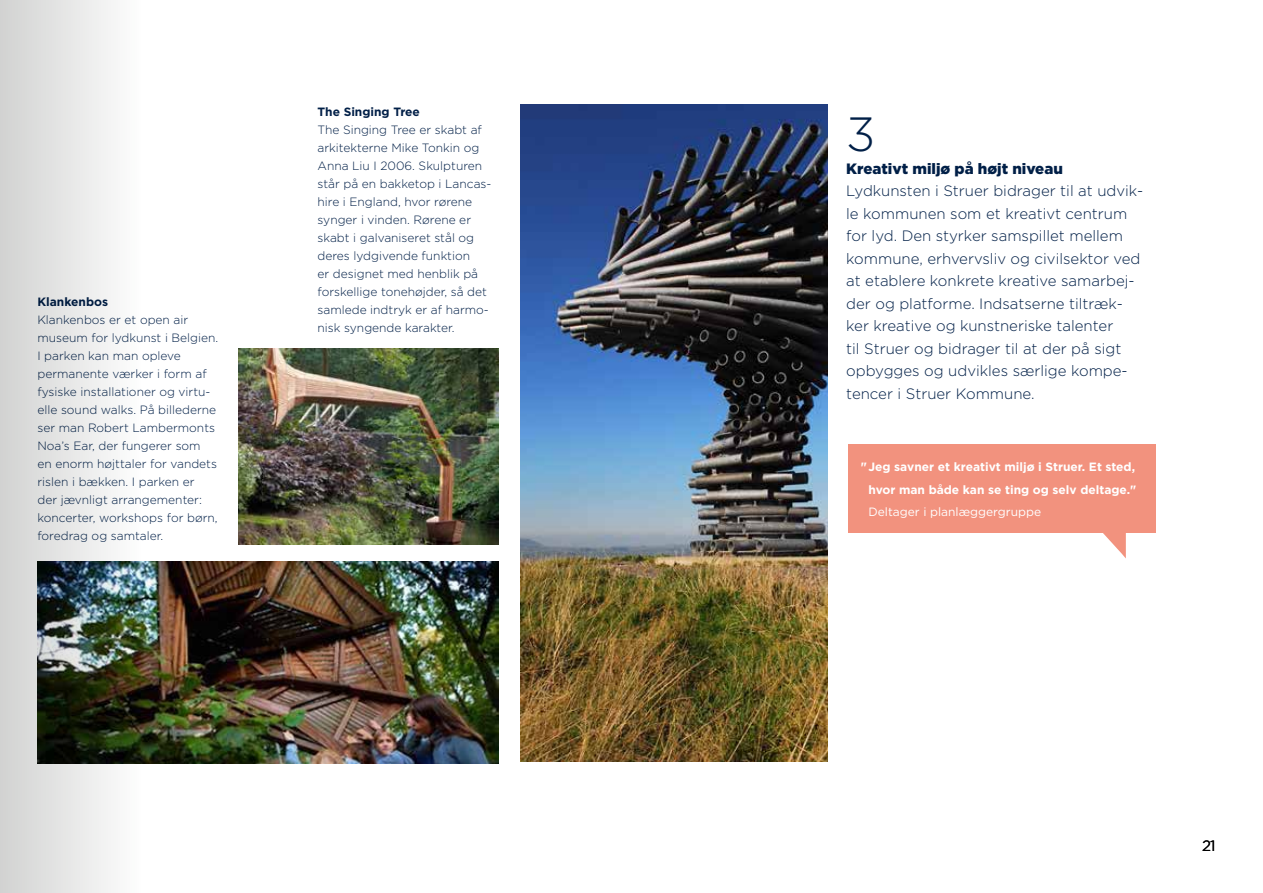
<style>
.page{position:relative;width:1263px;height:893px;background:#fff}
.page>*{position:absolute;margin:0;border:0;box-sizing:border-box;transform-origin:0 0}
.t1{font:300 48px "Gotham";color:#001f47}
.t2{font:300 15px/22.5px "Gotham";color:#001f47}
.t3{font:900 15px "Gotham";color:#001f47}
.t4{font:15px "Gotham";color:#000}
.t5{font:300 12px/18px "Gotham";color:#001f47}
.t6{font:700 12px/22.5px "Gotham";color:#fff;text-align:right}
.t7{font:12px "Gotham";color:#fff}
.t8{font:700 12px "Gotham";color:#001f47}
</style>
<div class="page">
<img style="left:520px;top:104px;width:308px;height:657px">
<img style="left:293px;top:349px;width:206px;height:195px">
<img style="left:293px;top:562px;width:206px;height:201px">
<svg style="left:1103px;top:533px;width:23px;height:25px"></svg>
<div style="left:848px;top:444px;width:307px;height:89px;background:#f2927e"></div>
<img style="left:0;top:0;width:293px;height:893px">
<p class="t8" style="left:37px;top:294px;width:72px">Klankenbos</p>
<p class="t5" style="left:37px;top:311px;width:182px">Klankenbos er et open air museum for lydkunst i Belgien.<br>I parken kan man opleve permanente værker i form af fysiske installationer og virtu&shy;elle sound walks. På billederne ser man Robert Lambermonts<br>Noa’s Ear, der fungerer som<br>en enorm højttaler for vandets rislen i bækken. I parken er<br>der jævnligt arrangementer: koncerter, workshops for børn, foredrag og samtaler.</p>
<p class="t8" style="left:317px;top:103px;width:104px">The Singing Tree</p>
<p class="t5" style="left:317px;top:120px;width:175px">The Singing Tree er skabt af arkitekterne Mike Tonkin og<br>Anna Liu I 2006. Skulpturen står på en bakketop i Lancas&shy;hire i England, hvor rørene synger i vinden. Rørene er skabt i galvaniseret stål og deres lydgivende funktion<br>er designet med henblik på forskellige tonehøjder, så det samlede indtryk er af harmo&shy;nisk syngende karakter.</p>
<h1 class="t1" style="left:846px;top:104px;width:31px">3</h1>
<p class="t3" style="left:846px;top:158px;width:218px">Kreativt miljø på højt niveau</p>
<p class="t2" style="left:846px;top:179px;width:298px">Lydkunsten i Struer bidrager til at udvik&shy;le kommunen som et kreativt centrum for lyd. Den styrker samspillet mellem kommune, erhvervsliv og civilsektor ved at etablere konkrete kreative samarbej&shy;der og platforme. Indsatserne tiltræk&shy;ker kreative og kunstneriske talenter<br>til Struer og bidrager til at der på sigt opbygges og udvikles særlige kompe&shy;tencer i Struer Kommune.</p>
<p class="t6" style="left:861px;top:456px;width:277px">"Jeg savner et kreativt miljø i Struer. Et sted, hvor man både kan se ting og selv deltage."</p>
<p class="t7" style="left:868px;top:504px;width:174px">Deltager i planlæggergruppe</p>
<p class="t4" style="left:1202px;top:836px;width:15px">21</p>
</div>
